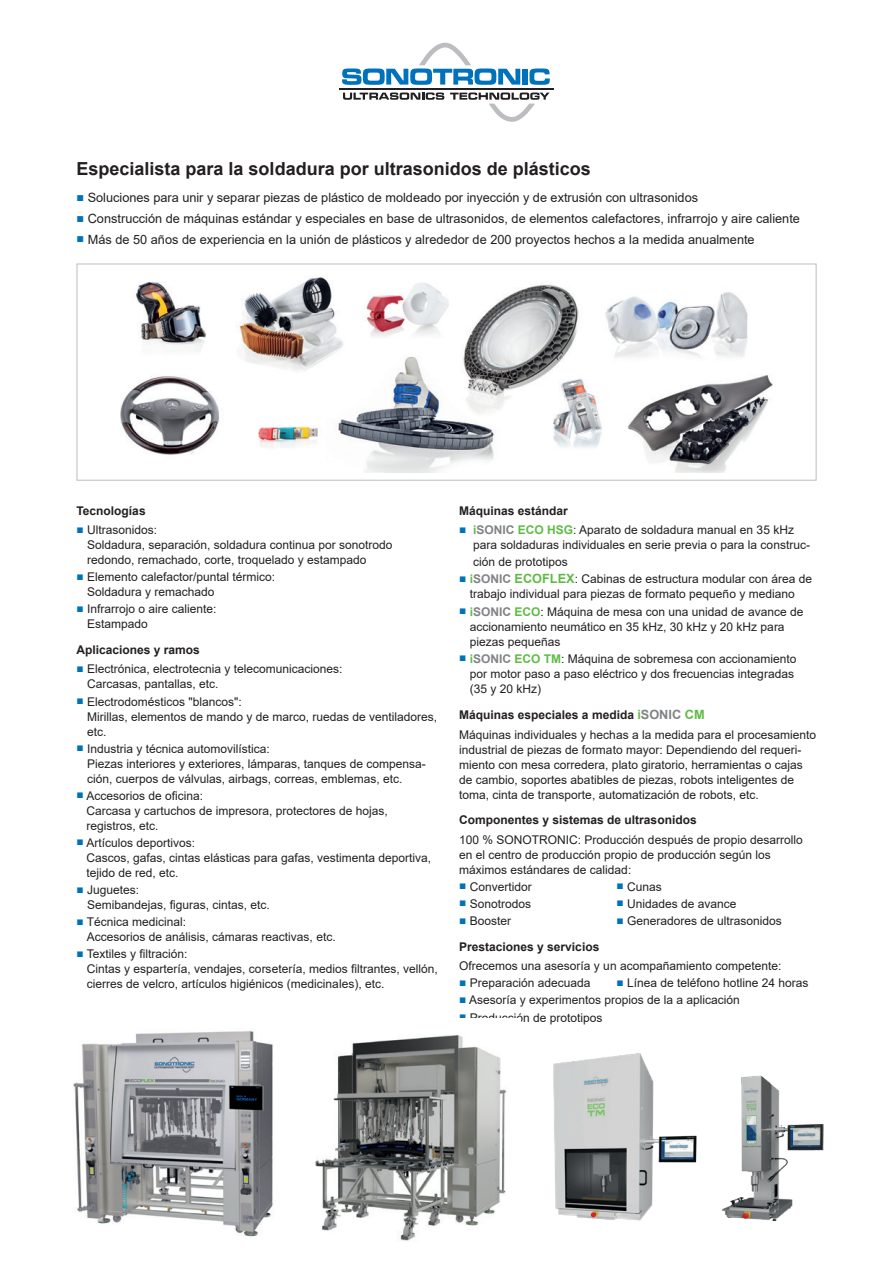
<style>
.page{position:relative;width:893px;height:1263px;background:#fff}
.page>*{position:absolute;margin:0;border:0;box-sizing:border-box;transform-origin:0 0}
.t1{font:700 18px "Arial";color:#231f20}
.t2{font:12.75px "Arial";color:#231f20}
.t3{font:12px/15px "Arial";color:#231f20}
.t4{font:700 12px "Arial";color:#231f20}
.s1{color:#0072bc}
.s2{font-weight:700;color:#60bb46}
.s3{font-weight:700;color:#808285}
.s4{font-weight:700;font-size:12.75px;color:#60bb46}
.s5{font-weight:700}
.s6{font-weight:700;font-size:12.75px;color:#808285}
</style>
<div class="page">
<svg style="left:76px;top:263px;width:741px;height:218px"></svg>
<svg style="left:342px;top:43px;width:208px;height:79px"></svg>
<hr style="left:339px;top:88px;width:215px;height:1px;background:#231f20">
<img style="left:315px;top:1035px;width:192px;height:206px">
<img style="left:553px;top:1053px;width:144px;height:168px">
<img style="left:73px;top:1030px;width:200px;height:207px">
<img style="left:722px;top:1075px;width:102px;height:146px">
<h1 class="t1" style="left:77px;top:156px;width:516px">Especialista para la soldadura por ultrasonidos de plásticos</h1>
<p class="t2" style="left:77px;top:189px;width:623px"><span class="s1">■</span> Soluciones para unir y separar piezas de plástico de moldeado por inyección y de extrusión con ultrasonidos</p>
<p class="t2" style="left:77px;top:210px;width:725px"><span class="s1">■</span> Construcción de máquinas estándar y especiales en base de ultrasonidos, de elementos calefactores, infrarrojo y aire caliente</p>
<p class="t2" style="left:77px;top:231px;width:680px"><span class="s1">■</span> Más de 50 años de experiencia en la unión de plásticos y alrededor de 200 proyectos hechos a la medida anualmente</p>
<p class="t4" style="left:77px;top:502px;width:71px">Tecnologías</p>
<p class="t3" style="left:87px;top:522px;width:307px;text-indent:-11px"><span class="s1">■</span> Ultrasonidos:<br>Soldadura, separación, soldadura continua por sonotrodo redondo, remachado, corte, troquelado y estampado</p>
<p class="t3" style="left:87px;top:569px;width:190px;text-indent:-11px"><span class="s1">■</span> Elemento calefactor/puntal térmico:<br>Soldadura y remachado</p>
<p class="t3" style="left:87px;top:601px;width:131px;text-indent:-11px"><span class="s1">■</span> Infrarrojo o aire caliente:<br>Estampado</p>
<p class="t4" style="left:77px;top:641px;width:125px">Aplicaciones y ramos</p>
<p class="t3" style="left:87px;top:662px;width:257px;text-indent:-11px"><span class="s1">■</span> Electrónica, electrotecnia y telecomunicaciones:<br>Carcasas, pantallas, etc.</p>
<p class="t3" style="left:87px;top:694px;width:352px;text-indent:-11px"><span class="s1">■</span> Electrodomésticos "blancos":<br>Mirillas, elementos de mando y de marco, ruedas de ventiladores, etc.</p>
<p class="t3" style="left:87px;top:741px;width:340px;text-indent:-11px"><span class="s1">■</span> Industria y técnica automovilística:<br>Piezas interiores y exteriores, lámparas, tanques de compensa&shy;ción, cuerpos de válvulas, airbags, correas, emblemas, etc.</p>
<p class="t3" style="left:86px;top:788px;width:303px;text-indent:-10px"><span class="s1">■</span> Accesorios de oficina:<br>Carcasa y cartuchos de impresora, protectores de hojas, registros, etc.</p>
<p class="t3" style="left:86px;top:835px;width:346px;text-indent:-10px"><span class="s1">■</span> Artículos deportivos:<br>Cascos, gafas, cintas elásticas para gafas, vestimenta deportiva, tejido de red, etc.</p>
<p class="t3" style="left:87px;top:882px;width:184px;text-indent:-11px"><span class="s1">■</span> Juguetes:<br>Semibandejas, figuras, cintas, etc.</p>
<p class="t3" style="left:87px;top:914px;width:250px;text-indent:-10px"><span class="s1">■</span> Técnica medicinal:<br>Accesorios de análisis, cámaras reactivas, etc.</p>
<p class="t3" style="left:87px;top:946px;width:352px;text-indent:-10px"><span class="s1">■</span> Textiles y filtración:<br>Cintas y espartería, vendajes, corsetería, medios filtrantes, vellón, cierres de velcro, artículos higiénicos (medicinales), etc.</p>
<p class="t4" style="left:459px;top:502px;width:110px">Máquinas estándar</p>
<p class="t3" style="left:473px;top:522px;width:338px;text-indent:-14px"><span class="s1">■</span> <span class="s2">i</span><span class="s3">SONIC</span> <span class="s2">ECO HSG</span>: Aparato de soldadura manual en 35 kHz para soldaduras individuales en serie previa o para la construc-</p>
<p class="t3" style="left:473px;top:554px;width:96px">ción de prototipos</p>
<p class="t3" style="left:459px;top:572px;width:354px;text-align:center"><span class="s1">■</span> <span class="s2">i</span><span class="s3">SONIC</span> <span class="s4">ECOFLEX</span>: Cabinas de estructura modular con área de trabajo individual para piezas de formato pequeño y mediano</p>
<p class="t3" style="left:470px;top:604px;width:335px;text-indent:-11px"><span class="s1">■</span> <span class="s2">i</span><span class="s3">SONIC</span> <span class="s2">ECO</span>: Máquina de mesa con una unidad de avance de accionamiento neumático en 35 kHz, 30 kHz y 20 kHz para piezas pequeñas</p>
<p class="t3" style="left:470px;top:651px;width:328px;text-indent:-11px"><span class="s1">■</span> <span class="s2">i</span><span class="s3">SONIC</span> <span class="s2">ECO TM</span>: Máquina de sobremesa con accionamiento por motor paso a paso eléctrico y dos frecuencias integradas (35 y 20 kHz)</p>
<p class="t3" style="left:459px;top:705px;width:358px;line-height:19.2px"><span class="s5">Máquinas especiales a medida</span> <span class="s4">i</span><span class="s6">SONIC</span> <span class="s4">CM<br></span>Máquinas individuales y hechas a la medida para el procesamiento</p>
<p class="t3" style="left:459px;top:742px;width:345px">industrial de piezas de formato mayor: Dependiendo del requeri&shy;miento con mesa corredera, plato giratorio, herramientas o cajas de cambio, soportes abatibles de piezas, robots inteligentes de toma, cinta de transporte, automatización de robots, etc.</p>
<p class="t4" style="left:459px;top:812px;width:239px">Componentes y sistemas de ultrasonidos</p>
<p class="t3" style="left:459px;top:832px;width:345px">100 % SONOTRONIC: Producción después de propio desarrollo en el centro de producción propio de producción según los máximos estándares de calidad:</p>
<p class="t3" style="left:459px;top:879px;width:74px"><span class="s1">■</span> Convertidor</p>
<p class="t3" style="left:617px;top:879px;width:47px"><span class="s1">■</span> Cunas</p>
<p class="t3" style="left:459px;top:896px;width:73px"><span class="s1">■</span> Sonotrodos</p>
<p class="t3" style="left:617px;top:896px;width:121px"><span class="s1">■</span> Unidades de avance</p>
<p class="t3" style="left:459px;top:913px;width:53px"><span class="s1">■</span> Booster</p>
<p class="t3" style="left:617px;top:913px;width:167px"><span class="s1">■</span> Generadores de ultrasonidos</p>
<p class="t4" style="left:459px;top:938px;width:142px">Prestaciones y servicios</p>
<p class="t3" style="left:459px;top:958px;width:324px">Ofrecemos una asesoría y un acompañamiento competente:</p>
<p class="t3" style="left:459px;top:975px;width:133px"><span class="s1">■</span> Preparación adecuada</p>
<p class="t3" style="left:617px;top:975px;width:194px"><span class="s1">■</span> Línea de teléfono hotline 24 horas</p>
<p class="t3" style="left:459px;top:993px;width:282px"><span class="s1">■</span> Asesoría y experimentos propios de la a aplicación</p>
<p class="t3" style="left:459px;top:1010px;width:145px"><span class="s1">■</span> Producción de prototipos</p>
</div>
